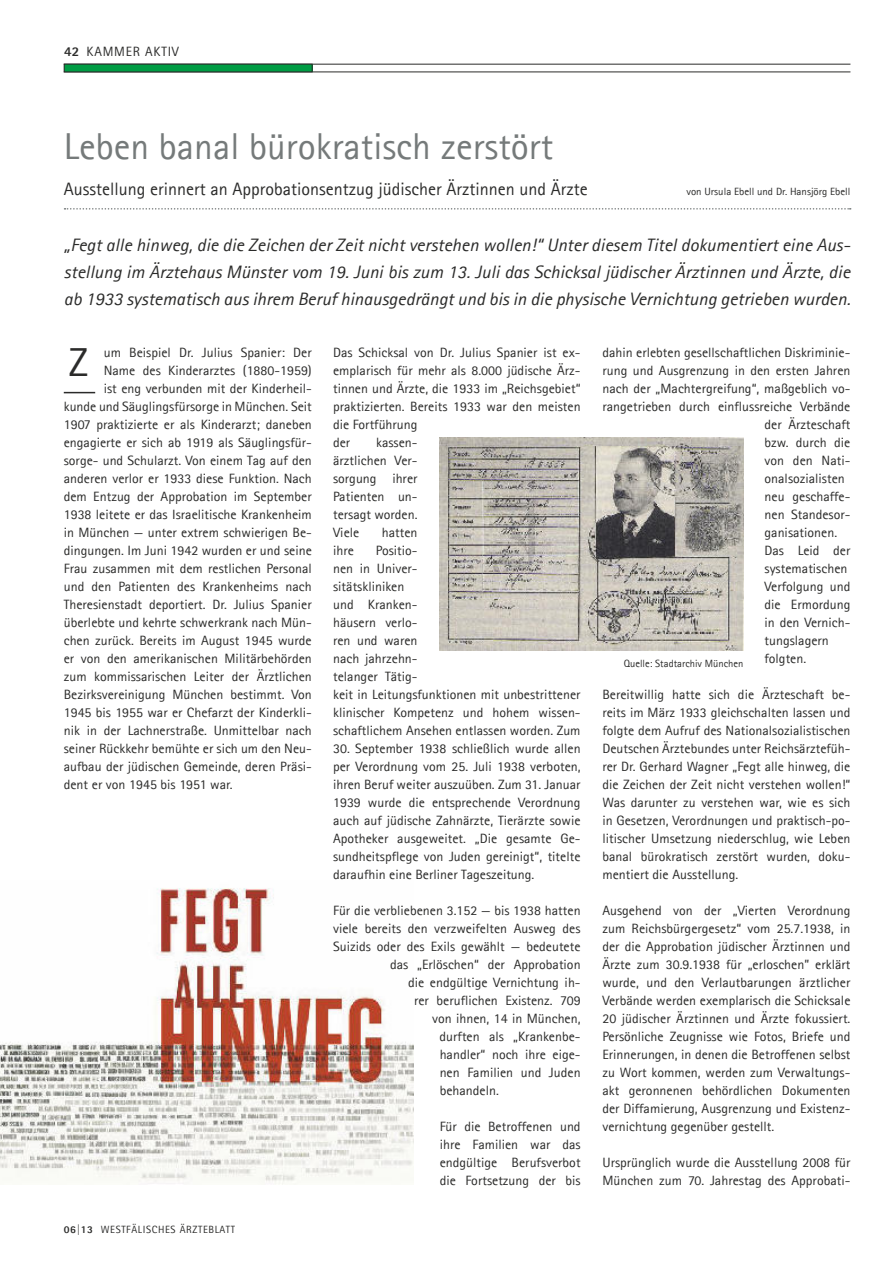
<style>
.page{position:relative;width:893px;height:1263px;background:#fff}
.page>*{position:absolute;margin:0;border:0;box-sizing:border-box;transform-origin:0 0}
.t1{font:40.5px "Agfa Rotis Sans Serif";color:#2b2b2a}
.t2{font:37.5px "Agfa Rotis Sans Serif";color:#757a7a}
.t3{font:italic 18px/27px "Agfa Rotis Sans Serif";color:#2b2b2a;text-align:justify}
.t4{font:18px "Agfa Rotis Sans Serif";color:#2b2b2a}
.t5{font:13.5px/18px "Agfa Rotis Sans Serif";color:#2b2b2a;text-align:justify}
.t6{font:13.5px "Agfa Rotis Sans Serif";letter-spacing:.06em;color:#2b2b2a}
.t7{font:10.5px "Agfa Rotis Sans Serif";color:#2b2b2a}
.t8{font:10.5px "Agfa Rotis Sans Serif";letter-spacing:.06em;color:#2b2b2a}
.s1{font-weight:800}
</style>
<div class="page">
<hr style="left:64px;top:64px;width:786px;height:1px;background:#2b2b2a">
<hr style="left:64px;top:72px;width:786px;height:1px;background:#2b2b2a">
<div style="left:64px;top:64px;width:248px;height:8px;background:#009c44"></div>
<div style="left:64px;top:64px;width:249px;height:8px;border:1px solid #2b2b2a"></div>
<svg style="left:65px;top:208px;width:786px;height:2px"></svg>
<img style="left:0;top:888px;width:413px;height:296px">
<img style="left:439px;top:438px;width:304px;height:212px">
<hr style="left:64px;top:392px;width:31px;height:1px;background:#2b2b2a">
<p class="t6" style="left:64px;top:44px;width:116px"><span class="s1">42</span> KAMMER AKTIV</p>
<h2 class="t2" style="left:64px;top:125px;width:491px">Leben banal bürokratisch zerstört</h2>
<h3 class="t4" style="left:64px;top:179px;width:525px">Ausstellung erinnert an Approbationsentzug jüdischer Ärztinnen und Ärzte</h3>
<p class="t7" style="left:686px;top:186px;width:165px">von Ursula Ebell und Dr. Hansjörg Ebell</p>
<p class="t3" style="left:64px;top:232px;width:788px">„Fegt alle hinweg, die die Zeichen der Zeit nicht verstehen wollen!“ Unter diesem Titel dokumentiert eine Aus&shy;stellung im Ärztehaus Münster vom 19. Juni bis zum 13. Juli das Schicksal jüdischer Ärztinnen und Ärzte, die ab 1933 systematisch aus ihrem Beruf hinausgedrängt und bis in die physische Vernichtung getrieben wurden.</p>
<p class="t5" style="left:104px;top:344px;width:210px">um Beispiel Dr. Julius Spanier: Der</p>
<p class="t5" style="left:104px;top:362px;width:210px">Name des Kinderarztes (1880-1959)</p>
<p class="t5" style="left:104px;top:380px;width:210px">ist eng verbunden mit der Kinderheil-</p>
<p class="t5" style="left:64px;top:398px;width:250px">kunde und Säuglingsfürsorge in München. Seit</p>
<p class="t5" style="left:64px;top:416px;width:250px">1907 praktizierte er als Kinderarzt; daneben</p>
<p class="t5" style="left:64px;top:434px;width:250px">engagierte er sich ab 1919 als Säuglingsfür-</p>
<p class="t5" style="left:64px;top:452px;width:250px">sorge- und Schularzt. Von einem Tag auf den</p>
<p class="t5" style="left:64px;top:470px;width:250px">anderen verlor er 1933 diese Funktion. Nach</p>
<p class="t5" style="left:64px;top:488px;width:250px">dem Entzug der Approbation im September</p>
<p class="t5" style="left:64px;top:506px;width:250px">1938 leitete er das Israelitische Krankenheim</p>
<p class="t5" style="left:64px;top:524px;width:250px">in München — unter extrem schwierigen Be-</p>
<p class="t5" style="left:64px;top:542px;width:250px">dingungen. Im Juni 1942 wurden er und seine</p>
<p class="t5" style="left:64px;top:560px;width:250px">Frau zusammen mit dem restlichen Personal</p>
<p class="t5" style="left:64px;top:578px;width:250px">und den Patienten des Krankenheims nach</p>
<p class="t5" style="left:64px;top:596px;width:250px">Theresienstadt deportiert. Dr. Julius Spanier</p>
<p class="t5" style="left:64px;top:614px;width:250px">überlebte und kehrte schwerkrank nach Mün-</p>
<p class="t5" style="left:64px;top:632px;width:250px">chen zurück. Bereits im August 1945 wurde</p>
<p class="t5" style="left:64px;top:650px;width:250px">er von den amerikanischen Militärbehörden</p>
<p class="t5" style="left:64px;top:668px;width:250px">zum kommissarischen Leiter der Ärztlichen</p>
<p class="t5" style="left:64px;top:686px;width:250px">Bezirksvereinigung München bestimmt. Von</p>
<p class="t5" style="left:64px;top:704px;width:250px">1945 bis 1955 war er Chefarzt der Kinderkli-</p>
<p class="t5" style="left:64px;top:722px;width:250px">nik in der Lachnerstraße. Unmittelbar nach</p>
<p class="t5" style="left:64px;top:740px;width:250px">seiner Rückkehr bemühte er sich um den Neu-</p>
<p class="t5" style="left:64px;top:758px;width:250px">aufbau der jüdischen Gemeinde, deren Präsi-</p>
<p class="t5" style="left:64px;top:776px;width:170px">dent er von 1945 bis 1951 war.</p>
<h1 class="t1" style="left:69px;top:338px;width:21px">Z</h1>
<p class="t8" style="left:64px;top:1223px;width:173px"><span class="s1">06|13</span> WESTFÄLISCHES ÄRZTEBLATT</p>
<p class="t5" style="left:333px;top:344px;width:249px;text-align:left">Das Schicksal von Dr. Julius Spanier ist ex&shy;emplarisch für mehr als 8.000 jüdische Ärz&shy;tinnen und Ärzte, die 1933 im „Reichsgebiet“ praktizierten. Bereits 1933 war den meisten die Fortführung<br>der</p>
<p class="t5" style="left:333px;top:434px;width:86px;text-indent:43px">kassen&shy;ärztlichen Ver&shy;sorgung ihrer Patienten un&shy;tersagt worden.<br>Viele</p>
<p class="t5" style="left:382px;top:524px;width:37px">hatten</p>
<p class="t5" style="left:333px;top:542px;width:249px;text-align:left;text-indent:43px">Positio-<br>nen in Univer-<br>sitätskliniken<br>und Kranken-<br>häusern verlo-<br>ren und waren<br>nach jahrzehn-<br>telanger Tätig-<br>keit in Leitungsfunktionen mit unbestrittener klinischer Kompetenz und hohem wissen&shy;schaftlichem Ansehen entlassen worden. Zum</p>
<p class="t5" style="left:333px;top:740px;width:249px">30. September 1938 schließlich wurde allen per Verordnung vom 25. Juli 1938 verboten, ihren Beruf weiter auszuüben. Zum 31. Januar 1939 wurde die entsprechende Verordnung auch auf jüdische Zahnärzte, Tierärzte sowie Apotheker ausgeweitet. „Die gesamte Ge&shy;sundheitspflege von Juden gereinigt“, titelte daraufhin eine Berliner Tageszeitung.</p>
<p class="t5" style="left:333px;top:902px;width:249px">Für die verbliebenen 3.152 — bis 1938 hatten</p>
<p class="t5" style="left:333px;top:920px;width:249px">viele bereits den verzweifelten Ausweg des</p>
<p class="t5" style="left:333px;top:938px;width:249px">Suizids oder des Exils gewählt — bedeutete</p>
<p class="t5" style="left:390px;top:956px;width:192px">das „Erlöschen“ der Approbation</p>
<p class="t5" style="left:408px;top:974px;width:174px">die endgültige Vernichtung ih-</p>
<p class="t5" style="left:414px;top:992px;width:168px">rer beruflichen Existenz. 709</p>
<p class="t5" style="left:432px;top:1010px;width:150px">von ihnen, 14 in München,</p>
<p class="t5" style="left:440px;top:1028px;width:143px">durften als „Krankenbe-</p>
<p class="t5" style="left:440px;top:1046px;width:142px">handler“ noch ihre eige-</p>
<p class="t5" style="left:440px;top:1064px;width:142px">nen Familien und Juden</p>
<p class="t5" style="left:440px;top:1082px;width:61px">behandeln.</p>
<p class="t5" style="left:440px;top:1118px;width:142px">Für die Betroffenen und ihre Familien war das endgültige Berufsverbot die Fortsetzung der bis</p>
<p class="t5" style="left:333px;top:542px;width:22px">ihre</p>
<p class="t5" style="left:602px;top:344px;width:250px">dahin erlebten gesellschaftlichen Diskriminie-</p>
<p class="t5" style="left:602px;top:362px;width:250px">rung und Ausgrenzung in den ersten Jahren</p>
<p class="t5" style="left:602px;top:380px;width:250px">nach der „Machtergreifung“, maßgeblich vo-</p>
<p class="t5" style="left:602px;top:398px;width:250px">rangetrieben durch einflussreiche Verbände</p>
<p class="t5" style="left:764px;top:416px;width:87px">der Ärzteschaft</p>
<p class="t5" style="left:764px;top:434px;width:87px">bzw. durch die</p>
<p class="t5" style="left:764px;top:452px;width:87px">von den Nati-</p>
<p class="t5" style="left:764px;top:470px;width:82px">onalsozialisten</p>
<p class="t5" style="left:764px;top:488px;width:87px">neu geschaffe-</p>
<p class="t5" style="left:764px;top:506px;width:87px">nen Standesor-</p>
<p class="t5" style="left:764px;top:524px;width:74px">ganisationen.</p>
<p class="t5" style="left:764px;top:542px;width:87px">Das Leid der</p>
<p class="t5" style="left:764px;top:560px;width:84px">systematischen</p>
<p class="t5" style="left:764px;top:578px;width:87px">Verfolgung und</p>
<p class="t5" style="left:764px;top:596px;width:87px">die Ermordung</p>
<p class="t5" style="left:764px;top:614px;width:87px">in den Vernich-</p>
<p class="t5" style="left:764px;top:632px;width:66px">tungslagern</p>
<p class="t5" style="left:764px;top:650px;width:43px">folgten.</p>
<p class="t5" style="left:602px;top:686px;width:250px">Bereitwillig hatte sich die Ärzteschaft be&shy;reits im März 1933 gleichschalten lassen und folgte dem Aufruf des Nationalsozialistischen Deutschen Ärztebundes unter Reichsärztefüh&shy;rer Dr. Gerhard Wagner „Fegt alle hinweg, die die Zeichen der Zeit nicht verstehen wollen!“ Was darunter zu verstehen war, wie es sich in Gesetzen, Verordnungen und praktisch-po&shy;litischer Umsetzung niederschlug, wie Leben banal bürokratisch zerstört wurden, doku&shy;mentiert die Ausstellung.</p>
<p class="t5" style="left:602px;top:902px;width:250px">Ausgehend von der „Vierten Verordnung zum Reichsbürgergesetz“ vom 25.7.1938, in der die Approbation jüdischer Ärztinnen und Ärzte zum 30.9.1938 für „erloschen” erklärt wurde, und den Verlautbarungen ärztlicher Verbände werden exemplarisch die Schicksale 20 jüdischer Ärztinnen und Ärzte fokussiert.<br>Persönliche Zeugnisse wie Fotos, Briefe und Erinnerungen, in denen die Betroffenen selbst zu Wort kommen, werden zum Verwaltungs&shy;akt geronnenen behördlichen Dokumenten der Diffamierung, Ausgrenzung und Existenz&shy;vernichtung gegenüber gestellt.</p>
<p class="t5" style="left:602px;top:1154px;width:250px">Ursprünglich wurde die Ausstellung 2008 für<br>München zum 70. Jahrestag des Approbati-</p>
<p class="t7" style="left:624px;top:657px;width:121px">Quelle: Stadtarchiv München</p>
</div>
